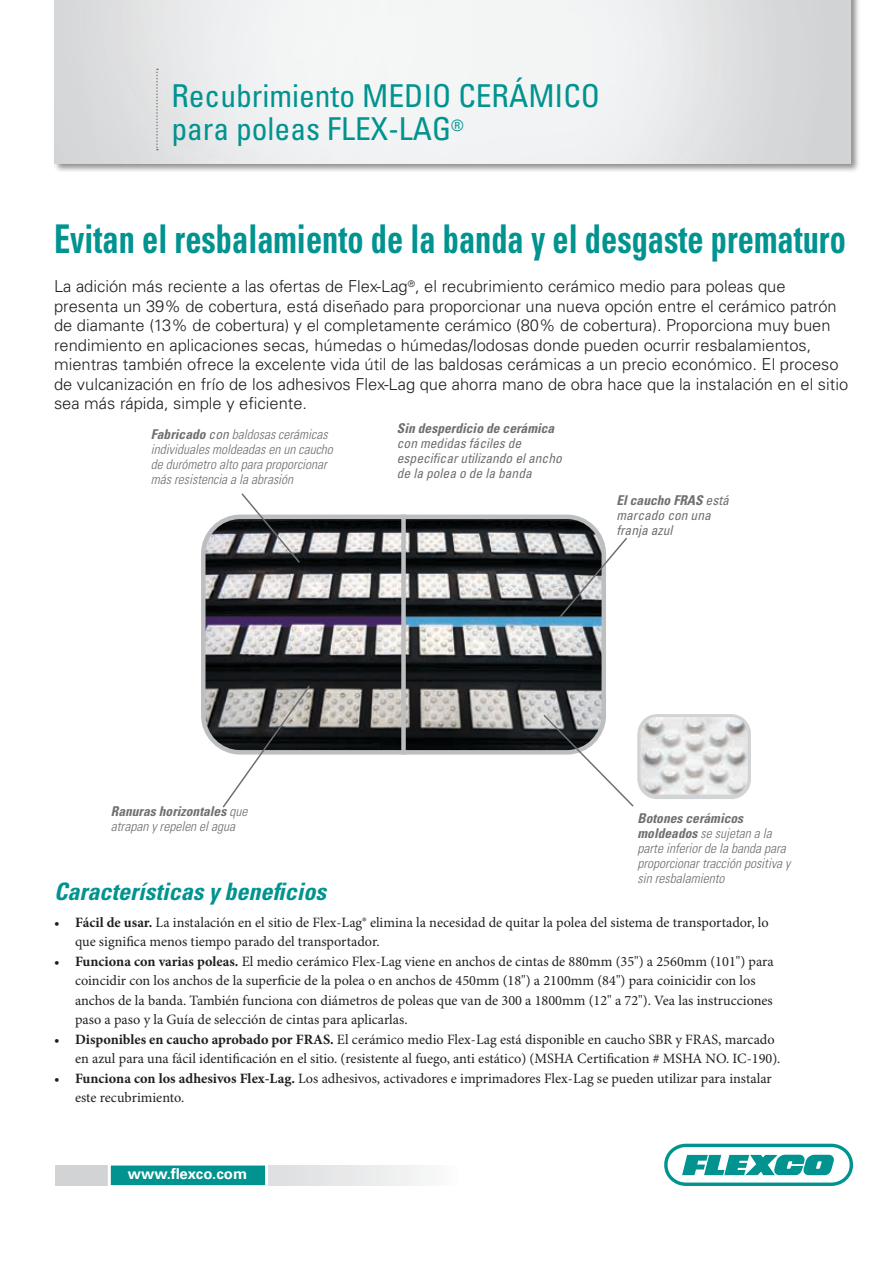
<style>
.page{position:relative;width:893px;height:1263px;background:#fff}
.page>*{position:absolute;margin:0;border:0;box-sizing:border-box;transform-origin:0 0}
.t1{font:700 condensed 39.6px "Univers LT Std";color:#009390;scale:.82 1}
.t2{font:condensed 31.5px/33px "Univers LT Std";color:#009390}
.t3{font:italic 700 condensed 24px "Univers LT Std";color:#009390}
.t4{font:300 16.5px/19.5px "Univers LT Std";color:#231f20}
.t5{font:700 15.6px "Univers LT Std";color:#fff}
.t6{font:700 15px "Univers LT Std";color:#fff}
.t7{font:14.25px/19.5px "Minion Pro";color:#231f20}
.t8{font:italic 300 condensed 13.5px/15px "Univers LT Std";color:#6d6f71}
.t9{font:italic condensed 13.5px/15px "Univers LT Std";color:#6d6f71}
.t10{font:italic 700 condensed 13.5px "Univers LT Std";color:#6d6f71}
.s1{font-weight:700}
.s2{font-weight:400}
</style>
<div class="page">
<div style="left:53px;top:0;width:808px;height:174px;background:#231f20;opacity:.5"></div>
<img style="left:54px;top:0;width:796px;height:164px">
<svg style="left:156px;top:69px;width:2px;height:81px"></svg>
<svg style="left:664px;top:1144px;width:189px;height:42px"></svg>
<svg style="left:55px;top:1165px;width:369px;height:20px"></svg>
<div style="left:108px;top:1162px;width:160px;height:26px;background:#009390;border:3px solid #fff"></div>
<div style="left:638px;top:716px;width:113px;height:83px;border:3px solid #d1d3d4;border-radius:18px"></div>
<img style="left:206px;top:520px;width:195px;height:230px">
<img style="left:406px;top:520px;width:195px;height:230px">
<div style="left:201px;top:515px;width:405px;height:240px;border:4px solid #bcbec0;border-radius:37px"></div>
<div style="left:401px;top:515px;width:5px;height:240px;background:#bcbec0"></div>
<svg style="left:558px;top:536px;width:69px;height:83px"></svg>
<svg style="left:221px;top:684px;width:90px;height:124px"></svg>
<svg style="left:542px;top:713px;width:92px;height:94px"></svg>
<img style="left:639px;top:718px;width:110px;height:78px">
<div style="left:638px;top:714px;width:113px;height:83px;border:3px solid #d1d3d4;border-radius:18px"></div>
<svg style="left:240px;top:493px;width:61px;height:71px"></svg>
<h2 class="t2" style="left:171px;top:79px;width:430px">Recubrimiento MEDIO CERÁMICO para poleas FLEX-LAG<sup>®</sup></h2>
<h1 class="t1" style="left:54px;top:214px;width:967px">Evitan el resbalamiento de la banda y el desgaste prematuro</h1>
<p class="t4" style="left:54px;top:277px;width:796px">La adición más reciente a las ofertas de Flex-Lag<sup>®</sup>, el recubrimiento cerámico medio para poleas que presenta un 39% de cobertura, está diseñado para proporcionar una nueva opción entre el cerámico patrón de diamante (13% de cobertura) y el completamente cerámico (80% de cobertura). Proporciona muy buen rendimiento en aplicaciones secas, húmedas o húmedas/lodosas donde pueden ocurrir resbalamientos, mientras también ofrece la excelente vida útil de las baldosas cerámicas a un precio económico. El proceso de vulcanización en frío de los adhesivos Flex-Lag que ahorra mano de obra hace que la instalación en el sitio sea más rápida, simple y eficiente.</p>
<p class="t8" style="left:151px;top:427px;width:184px"><span class="s1">Fabricado</span> <span class="s2">con</span> baldosas cerámicas individuales moldeadas en un caucho de durómetro alto para proporcionar más resistencia a la abrasión</p>
<p class="t10" style="left:397px;top:420px;width:159px">Sin desperdicio de cerámica</p>
<p class="t9" style="left:397px;top:436px;width:166px">con medidas fáciles de especificar utilizando el ancho de la polea o de la banda</p>
<p class="t9" style="left:616px;top:493px;width:114px"><span class="s1">El caucho FRAS</span> está marcado con una franja azul</p>
<p class="t8" style="left:111px;top:803px;width:138px"><span class="s1">Ranuras horizontales</span> que atrapan y repelen el agua</p>
<p class="t8" style="left:638px;top:811px;width:154px"><span class="s1">Botones cerámicos moldeados</span> se sujetan a la parte inferior de la banda para proporcionar tracción positiva y sin resbalamiento</p>
<h3 class="t3" style="left:54px;top:877px;width:273px">Características y beneficios</h3>
<p class="t7" style="left:75px;top:913px;width:695px;text-indent:-21px">• <span class="s1">Fácil de usar.</span> La instalación en el sitio de Flex-Lag® elimina la necesidad de quitar la polea del sistema de transportador, lo que significa menos tiempo parado del transportador.</p>
<p class="t7" style="left:75px;top:952px;width:700px;text-indent:-21px">• <span class="s1">Funciona con varias poleas.</span> El medio cerámico Flex-Lag viene en anchos de cintas de 880mm (35") a 2560mm (101") para coincidir con los anchos de la superficie de la polea o en anchos de 450mm (18") a 2100mm (84") para coinicidir con los anchos de la banda. También funciona con diámetros de poleas que van de 300 a 1800mm (12" a 72"). Vea las instrucciones paso a paso y la Guía de selección de cintas para aplicarlas.</p>
<p class="t7" style="left:75px;top:1030px;width:707px;text-indent:-21px">• <span class="s1">Disponibles en caucho aprobado por FRAS.</span> El cerámico medio Flex-Lag está disponible en caucho SBR y FRAS, marcado en azul para una fácil identificación en el sitio. (resistente al fuego, anti estático) (MSHA Certification # MSHA NO. IC-190).</p>
<p class="t7" style="left:75px;top:1069px;width:698px;text-indent:-21px">• <span class="s1">Funciona con los adhesivos Flex-Lag.</span> Los adhesivos, activadores e imprimadores Flex-Lag se pueden utilizar para instalar este recubrimiento.</p>
<p class="t6" style="left:128px;top:1165px;width:121px">www.flexco.com</p>
<p class="t5" style="left:115px;top:1166px;width:126px">www.flexco.com</p>
</div>
